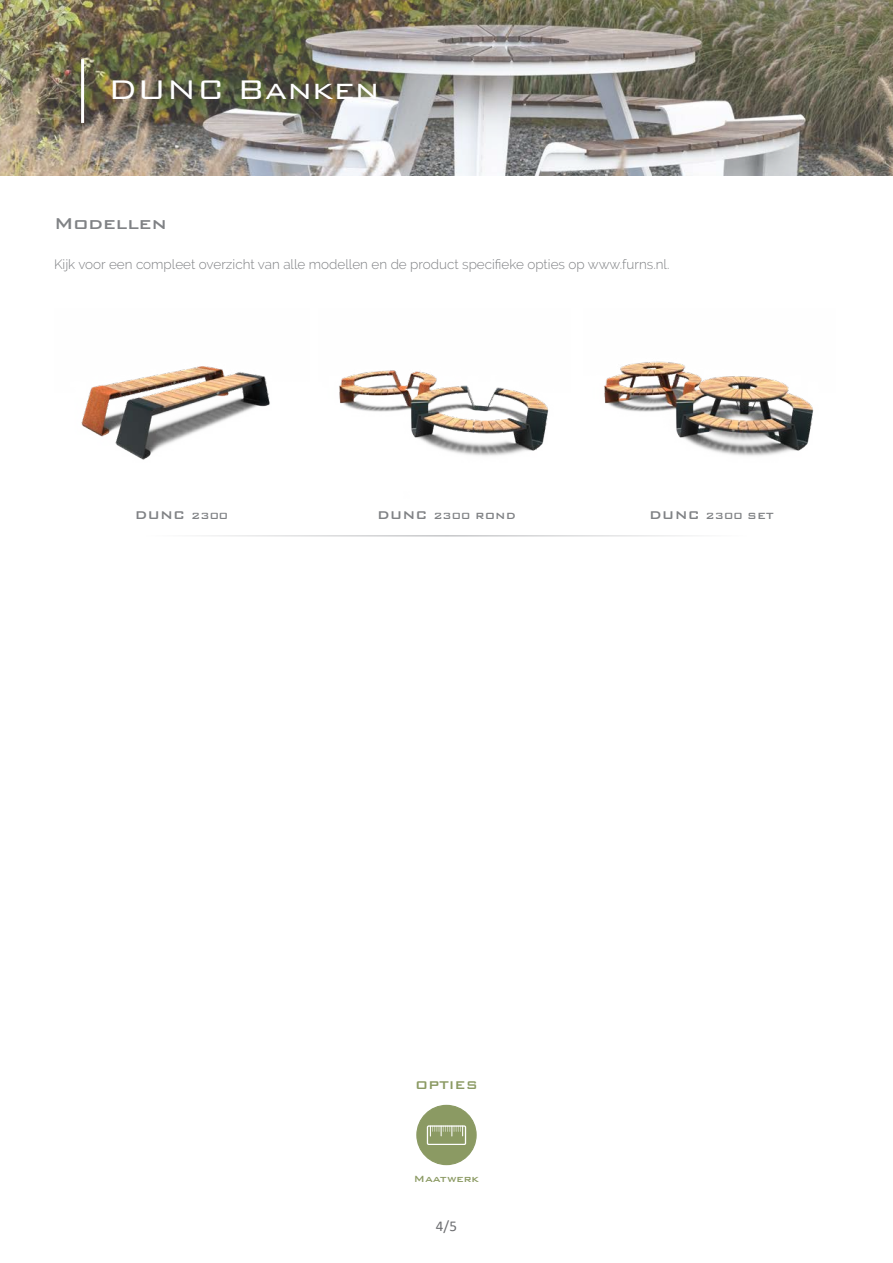
<style>
.page{position:relative;width:893px;height:1263px;background:#fff}
.page>*{position:absolute;margin:0;border:0;box-sizing:border-box;transform-origin:0 0}
.t1{font:300 36px "Bank Gothic BT";color:#fff}
.t2{font:500 21px "Bank Gothic BT";color:#808285}
.t3{font:500 15px "Bank Gothic BT";color:#808285}
.t4{font:500 15px "Bank Gothic BT";color:#8b9a63}
.t5{font:15px "Calibri";color:#6c6d70}
.t6{font:300 13.5px "Raleway";color:#808285}
.t7{font:500 12px "Bank Gothic BT";color:#808285}
.t8{font:500 12px "Bank Gothic BT";color:#8b9a63}
.s1{font-size:12px}
.s2{font-size:15px}
</style>
<div class="page">
<img style="left:0;top:0;width:893px;height:176px">
<img style="left:81px;top:366px;width:189px;height:94px">
<img style="left:339px;top:370px;width:210px;height:86px">
<img style="left:604px;top:361px;width:210px;height:95px">
<hr style="left:146px;top:535px;width:601px;height:1px;background:#c5c6c8">
<hr style="left:81px;top:59px;width:3px;height:64px;background:#fff">
<div style="left:417px;top:1105px;width:59px;height:59px;background:#8b9a63;border-radius:50%"></div>
<div style="left:416px;top:1105px;width:61px;height:60px;border:1px solid #8b9a63;border-radius:50%"></div>
<div style="left:427px;top:1125px;width:39px;height:20px;border:1px solid #fff"></div>
<svg style="left:430px;top:1126px;width:33px;height:10px"></svg>
<p class="t1" style="left:108px;top:70px;width:273px">DUNC Banken</p>
<p class="t2" style="left:54px;top:212px;width:114px">Modellen</p>
<p class="t6" style="left:54px;top:256px;width:617px">Kijk voor een compleet overzicht van alle modellen en de product specifieke opties op www.furns.nl.</p>
<p class="t3" style="left:135px;top:507px;width:95px">DUNC <span class="s1">2300</span></p>
<p class="t7" style="left:377px;top:509px;width:140px"><span class="s2">DUNC</span> 2300 ROND</p>
<p class="t7" style="left:649px;top:509px;width:126px"><span class="s2">DUNC</span> 2300 SET</p>
<p class="t4" style="left:415px;top:1076px;width:64px">OPTIES</p>
<p class="t8" style="left:414px;top:1172px;width:67px">Maatwerk</p>
<p class="t5" style="left:436px;top:1216px;width:22px">4/5</p>
</div>
